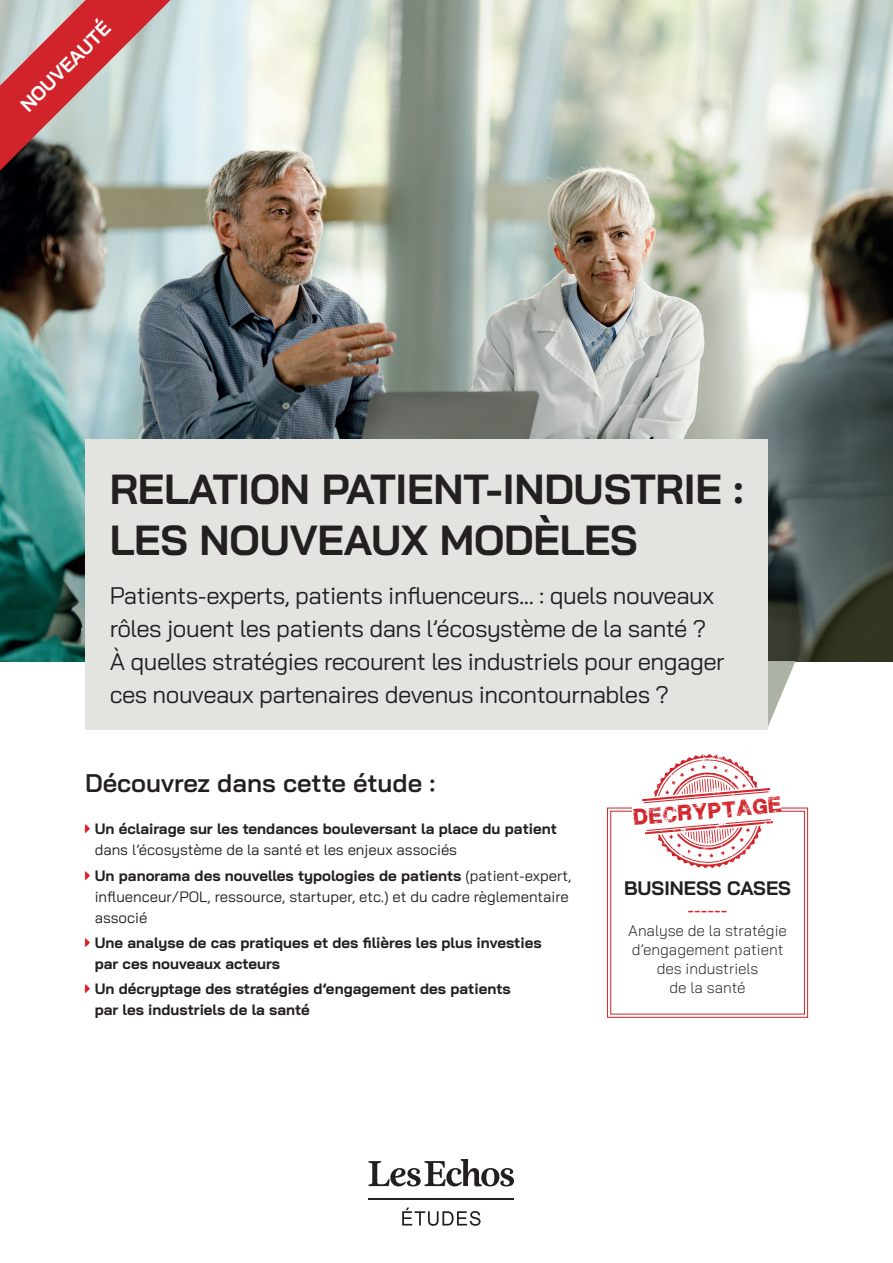
<style>
.page{position:relative;width:893px;height:1263px;background:#fff}
.page>*{position:absolute;margin:0;border:0;box-sizing:border-box;transform-origin:0 0}
.t1{font:700 42px/51px "Bai Jamjuree";letter-spacing:-.005em;color:#231f20}
.t2{font:600 25.5px "Bai Jamjuree";color:#231f20}
.t3{font:24px/33px "Bai Jamjuree";letter-spacing:-.02em;color:#231f20}
.t4{font:700 19.5px "Bai Jamjuree";color:#231f20}
.t5{font:700 19.5px "Bai Jamjuree";color:#fff}
.t6{font:18px "Plane Crash";color:#d1232a}
.t7{font:500 17.25px "Bai Jamjuree";color:#d1232a}
.t8{font:300 15.3px/19.2px "Bai Jamjuree";color:#231f20;text-align:center}
.t9{font:700 15px/21px "Bai Jamjuree";color:#231f20}
.t10{font:15px/25.2px "Bai Jamjuree";color:#231f20}
.s1{font-weight:700}
</style>
<div class="page">
<img style="left:0;top:0;width:893px;height:661px">
<hr style="left:369px;top:1198px;width:145px;height:2px;background:#231f20">
<svg style="left:368px;top:1159px;width:146px;height:27px"></svg>
<svg style="left:402px;top:1207px;width:78px;height:19px"></svg>
<svg style="left:768px;top:661px;width:27px;height:65px"></svg>
<div style="left:85px;top:439px;width:683px;height:290px;background:#e3e3df"></div>
<svg style="left:607px;top:754px;width:201px;height:264px"></svg>
<svg style="left:0;top:0;width:171px;height:171px;background:#be8788"></svg>
<h3 class="t5" style="left:16px;top:100px;width:120px;rotate:-45deg">NOUVEAUTÉ</h3>
<h1 class="t1" style="left:110px;top:464px;width:635px">RELATION PATIENT-INDUSTRIE :<br>LES NOUVEAUX MODÈLES</h1>
<h3 class="t3" style="left:110px;top:579px;width:617px">Patients-experts, patients influenceurs... : quels nouveaux rôles jouent les patients dans l’écosystème de la santé ?<br>À quelles stratégies recourent les industriels pour engager ces nouveaux partenaires devenus incontournables ?</h3>
<h2 class="t2" style="left:85px;top:769px;width:352px">Découvrez dans cette étude :</h2>
<p class="t9" style="left:95px;top:819px;width:464px">Un éclairage sur les tendances bouleversant la place du patient</p>
<p class="t10" style="left:95px;top:837px;width:478px">dans l’écosystème de la santé et les enjeux associés<br><span class="s1">Un panorama des nouvelles typologies de patients</span> (patient-expert,</p>
<p class="t10" style="left:95px;top:886px;width:475px;line-height:21px">influenceur/POL, ressource, startuper, etc.) et du cadre règlementaire associé</p>
<p class="t9" style="left:95px;top:932px;width:448px">Une analyse de cas pratiques et des filières les plus investies par ces nouveaux acteurs</p>
<p class="t9" style="left:95px;top:978px;width:417px">Un décryptage des stratégies d’engagement des patients par les industriels de la santé</p>
<p class="t6" style="left:633px;top:809px;width:150px;rotate:-5deg">decryptage</p>
<h3 class="t4" style="left:624px;top:877px;width:169px">BUSINESS CASES</h3>
<p class="t7" style="left:688px;top:900px;width:41px">------</p>
<p class="t8" style="left:628px;top:920px;width:160px">Analyse de la stratégie d’engagement patient des industriels<br>de la santé</p>
</div>
